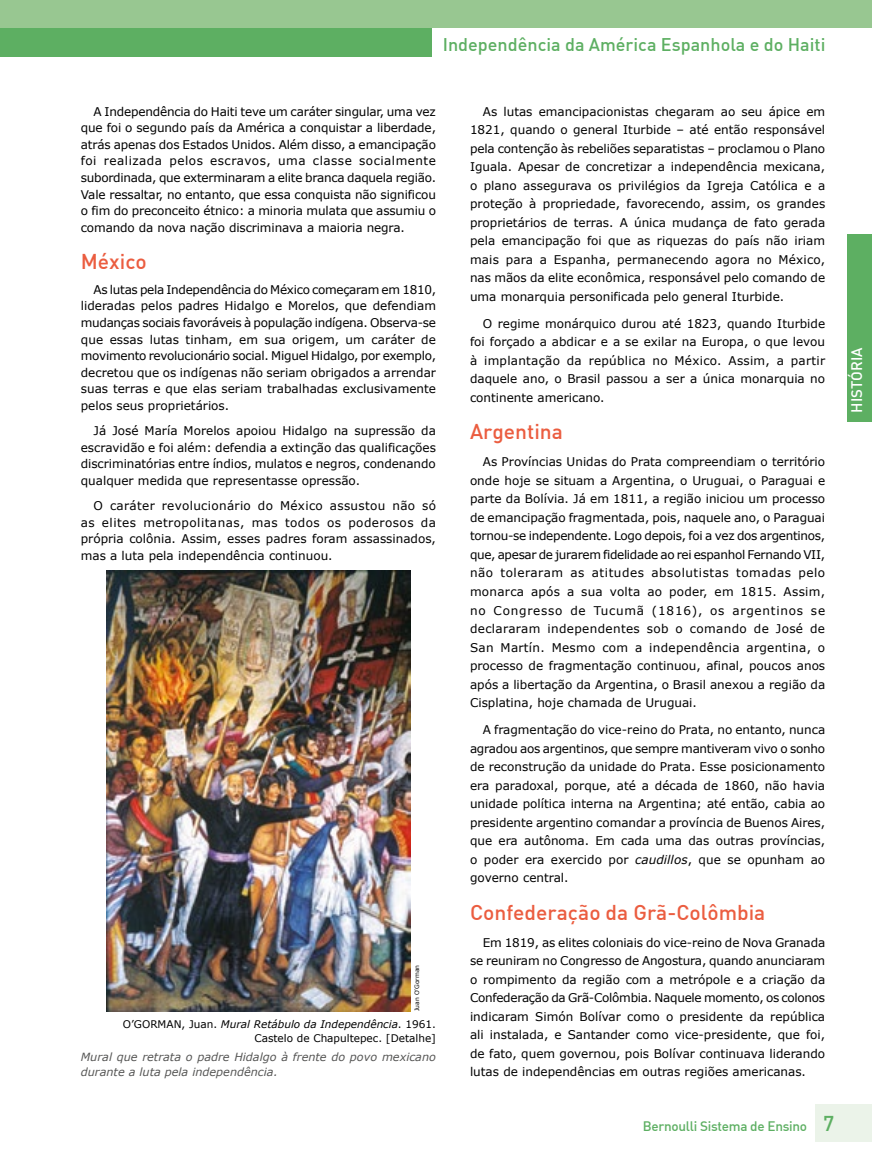
<style>
.page{position:relative;width:872px;height:1170px;background:#fff}
.page>*{position:absolute;margin:0;border:0;box-sizing:border-box;transform-origin:0 0}
.t1{font:500 21px "DIN";color:#eb5d40}
.t2{font:500 18px "DIN";color:#5daf62}
.t3{font:500 15px "DIN";color:#fff}
.t4{font:500 13.5px "DIN Alternate";letter-spacing:-.02em;color:#5daf62}
.t5{font:12px/18.5px "Verdana";color:#000;text-align:justify}
.t6{font:italic 11.25px/15.1px "Verdana";color:#575756}
.t7{font:10.5px/13.6px "Verdana";color:#000;text-align:right}
.t8{font:6px "Verdana";color:#000}
.s1{font-style:italic}
.s2{font-family:"DIN";font-size:21px}
</style>
<div class="page">
<div style="left:0;top:28px;width:673px;height:28px;background:#5daf62"></div>
<div style="left:0;top:0;width:872px;height:28px;background:#98c791"></div>
<div style="left:847px;top:234px;width:25px;height:187px;background:#5daf62"></div>
<div style="left:815px;top:1104px;width:57px;height:37px;background:#ebf3e9"></div>
<img style="left:106px;top:571px;width:305px;height:439px">
<div style="left:432px;top:28px;width:440px;height:29px;background:#fff"></div>
<h2 class="t2" style="left:443px;top:33px;width:384px">Independência da América Espanhola e do Haiti</h2>
<p class="t5" style="left:81px;top:103px;width:357px;line-height:16.6px;text-indent:13px">A Independência do Haiti teve um caráter singular, uma vez que foi o segundo país da América a conquistar a liberdade, atrás apenas dos Estados Unidos. Além disso, a emancipação foi realizada pelos escravos, uma classe socialmente subordinada, que exterminaram a elite branca daquela região.<br>Vale ressaltar, no entanto, que essa conquista não significou o fim do preconceito étnico: a minoria mulata que assumiu o comando da nova nação discriminava a maioria negra.</p>
<h1 class="t1" style="left:81px;top:248px;width:67px">México</h1>
<p class="t5" style="left:81px;top:281px;width:357px;line-height:16.6px;text-indent:13px">As lutas pela Independência do México começaram em 1810, lideradas pelos padres Hidalgo e Morelos, que defendiam mudanças sociais favoráveis à população indígena. Observa-se que essas lutas tinham, em sua origem, um caráter de movimento revolucionário social. Miguel Hidalgo, por exemplo, decretou que os indígenas não seriam obrigados a arrendar suas terras e que elas seriam trabalhadas exclusivamente pelos seus proprietários.</p>
<p class="t5" style="left:81px;top:422px;width:357px;line-height:16.6px;text-indent:13px">Já José María Morelos apoiou Hidalgo na supressão da escravidão e foi além: defendia a extinção das qualificações discriminatórias entre índios, mulatos e negros, condenando qualquer medida que representasse opressão.</p>
<p class="t5" style="left:81px;top:497px;width:357px;line-height:16.6px;text-indent:13px">O caráter revolucionário do México assustou não só as elites metropolitanas, mas todos os poderosos da própria colônia. Assim, esses padres foram assassinados, mas a luta pela independência continuou.</p>
<p class="t8" style="left:413px;top:1011px;width:48px;rotate:-90deg">Juan O’Gorman</p>
<p class="t7" style="left:123px;top:1017px;width:315px">O’GORMAN, Juan. <span class="s1">Mural Retábulo da Independência</span>. 1961.<br>Castelo de Chapultepec. [Detalhe]</p>
<p class="t6" style="left:81px;top:1049px;width:357px">Mural que retrata o padre Hidalgo à frente do povo mexicano durante a luta pela independência.</p>
<p class="t5" style="left:470px;top:102px;width:357px;text-indent:13px">As lutas emancipacionistas chegaram ao seu ápice em 1821, quando o general Iturbide – até então responsável pela contenção às rebeliões separatistas – proclamou o Plano Iguala. Apesar de concretizar a independência mexicana, o plano assegurava os privilégios da Igreja Católica e a proteção à propriedade, favorecendo, assim, os grandes proprietários de terras. A única mudança de fato gerada pela emancipação foi que as riquezas do país não iriam mais para a Espanha, permanecendo agora no México, nas mãos da elite econômica, responsável pelo comando de uma monarquia personificada pelo general Iturbide.</p>
<p class="t5" style="left:470px;top:314px;width:357px;text-indent:13px">O regime monárquico durou até 1823, quando Iturbide foi forçado a abdicar e a se exilar na Europa, o que levou à implantação da república no México. Assim, a partir daquele ano, o Brasil passou a ser a única monarquia no continente americano.</p>
<h1 class="t1" style="left:470px;top:418px;width:94px">Argentina</h1>
<p class="t5" style="left:470px;top:452px;width:357px;text-indent:13px">As Províncias Unidas do Prata compreendiam o território onde hoje se situam a Argentina, o Uruguai, o Paraguai e parte da Bolívia. Já em 1811, a região iniciou um processo de emancipação fragmentada, pois, naquele ano, o Paraguai tornou-se independente. Logo depois, foi a vez dos argentinos, que, apesar de jurarem fidelidade ao rei espanhol Fernando VII, não toleraram as atitudes absolutistas tomadas pelo monarca após a sua volta ao poder, em 1815. Assim, no Congresso de Tucumã (1816), os argentinos se declararam independentes sob o comando de José de San Martín. Mesmo com a independência argentina, o processo de fragmentação continuou, afinal, poucos anos após a libertação da Argentina, o Brasil anexou a região da Cisplatina, hoje chamada de Uruguai.</p>
<p class="t5" style="left:470px;top:720px;width:357px;text-indent:13px">A fragmentação do vice-reino do Prata, no entanto, nunca agradou aos argentinos, que sempre mantiveram vivo o sonho de reconstrução da unidade do Prata. Esse posicionamento era paradoxal, porque, até a década de 1860, não havia unidade política interna na Argentina; até então, cabia ao presidente argentino comandar a província de Buenos Aires, que era autônoma. Em cada uma das outras províncias, o poder era exercido por <span class="s1">caudillos</span>, que se opunham ao governo central.</p>
<h1 class="t1" style="left:470px;top:898px;width:297px">Confederação da Grã-Colômbia</h1>
<p class="t5" style="left:470px;top:932px;width:357px;text-indent:13px">Em 1819, as elites coloniais do vice-reino de Nova Granada se reuniram no Congresso de Angostura, quando anunciaram o rompimento da região com a metrópole e a criação da Confederação da Grã-Colômbia. Naquele momento, os colonos indicaram Simón Bolívar como o presidente da república ali instalada, e Santander como vice-presidente, que foi, de fato, quem governou, pois Bolívar continuava liderando lutas de independências em outras regiões americanas.</p>
<p class="t4" style="left:643px;top:1117px;width:193px">Bernoulli Sistema de Ensino <span class="s2">7</span></p>
<p class="t3" style="left:847px;top:412px;width:67px;rotate:-90deg">HISTÓRIA</p>
</div>
